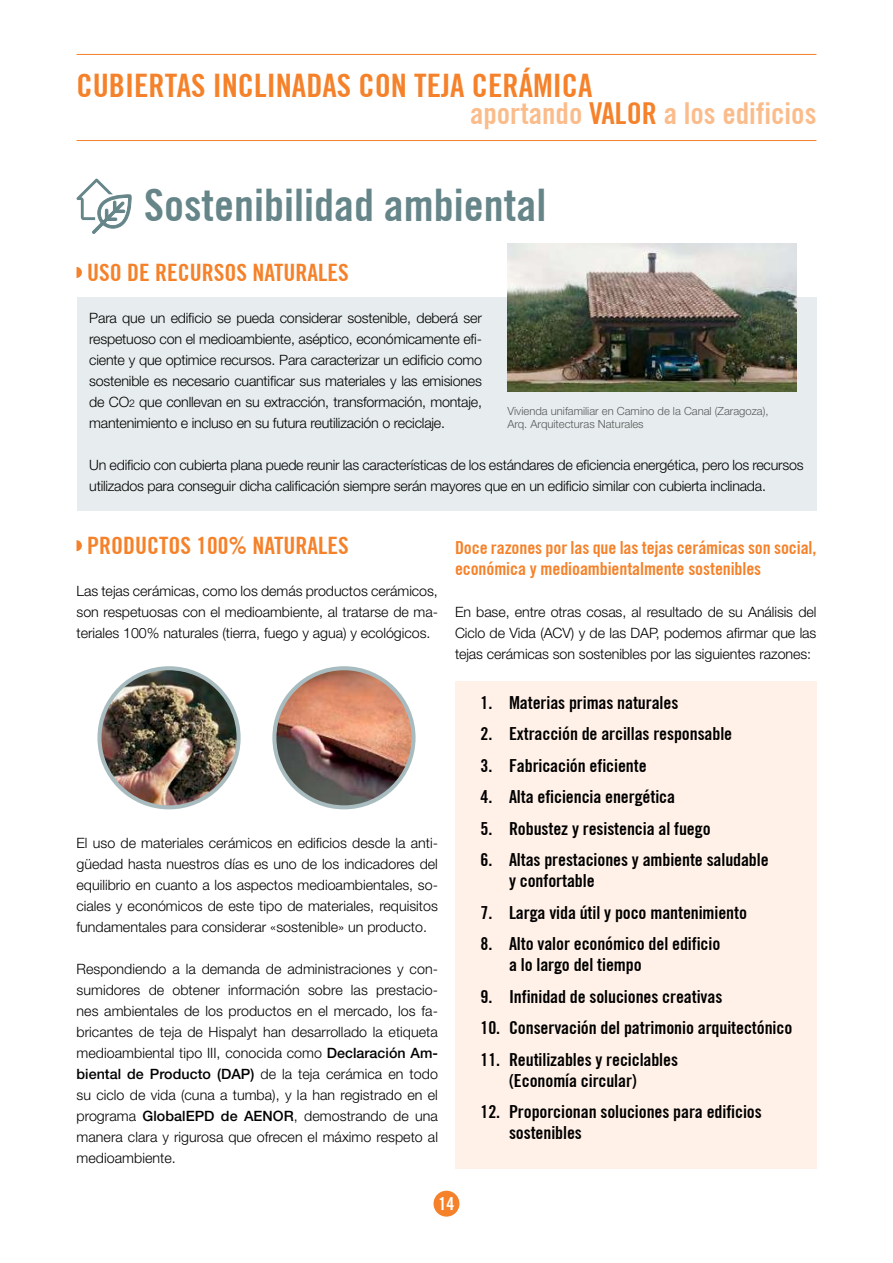
<style>
.page{position:relative;width:893px;height:1263px;background:#fff}
.page>*{position:absolute;margin:0;border:0;box-sizing:border-box;transform-origin:0 0}
.t1{font:700 condensed 45px "Trade Gothic No.20";color:#658589}
.t2{font:700 condensed 32.4px "Trade Gothic No.20";color:#f5822a}
.t3{font:700 condensed 30.3px "Trade Gothic No.20";color:#fbbc8b}
.t4{font:700 condensed 24px "Trade Gothic No.20";color:#f5822a}
.t5{font:700 condensed 18px/21px "Trade Gothic No.20";letter-spacing:-.005em;color:#000}
.t6{font:700 condensed 18px/21px "Trade Gothic No.20";letter-spacing:-.005em;color:#f5822a}
.t7{font:700 condensed 18px "Trade Gothic No.20";color:#fff}
.t8{font:300 14.25px/21px "Helvetica Neue LT Std";letter-spacing:-.015em;color:#000;text-align:justify}
.t9{font:300 11.25px/13.2px "Helvetica Neue LT Std";color:#58595b}
.s1{color:#f5822a}
.s2{font-size:10.5px}
.s3{font-weight:500}
</style>
<div class="page">
<div style="left:433px;top:1191px;width:26px;height:25px;background:#f5822a;border-radius:50%"></div>
<hr style="left:77px;top:140px;width:739px;height:1px;background:#f5822a">
<hr style="left:77px;top:54px;width:739px;height:1px;background:#f5822a">
<div style="left:77px;top:298px;width:739px;height:213px;background:#e7edee"></div>
<div style="left:455px;top:681px;width:361px;height:488px;background:#fff1e7"></div>
<svg style="left:77px;top:267px;width:5px;height:11px"></svg>
<svg style="left:77px;top:540px;width:5px;height:11px"></svg>
<svg style="left:76px;top:179px;width:55px;height:55px"></svg>
<img style="left:274px;top:668px;width:139px;height:139px;border-radius:70px">
<div style="left:272px;top:666px;width:144px;height:143px;border:4px solid #a8bcbf;border-radius:50%"></div>
<img style="left:99px;top:668px;width:140px;height:139px;border-radius:70px">
<div style="left:97px;top:666px;width:144px;height:143px;border:4px solid #a8bcbf;border-radius:50%"></div>
<img style="left:507px;top:244px;width:290px;height:147px">
<h2 class="t2" style="left:77px;top:66px;width:517px">Cubiertas inclinadas con teja cerámica</h2>
<h3 class="t3" style="left:470px;top:95px;width:146px">aportando <span class="s1">VALOR</span></h3>
<h3 class="t3" style="left:664px;top:95px;width:154px">a los edificios</h3>
<h1 class="t1" style="left:144px;top:177px;width:404px">Sostenibilidad ambiental</h1>
<h3 class="t4" style="left:87px;top:258px;width:127px">Uso derecursos</h3>
<h3 class="t4" style="left:252px;top:258px;width:55px">naturales</h3>
<p class="t8" style="left:89px;top:307px;width:394px">Para que un edificio se pueda considerar sostenible, deberá ser respetuoso con el medioambiente, aséptico, económicamente efi&shy;ciente y que optimice recursos. Para caracterizar un edificio como sostenible es necesario cuantificar sus materiales y las emisiones de CO<span class="s2">2</span> que conllevan en su extracción, transformación, montaje, mantenimiento e incluso en su futura reutilización o reciclaje.</p>
<p class="t8" style="left:89px;top:454px;width:716px">Un edificio con cubierta plana puede reunir las características de los estándares de eficiencia energética, pero los recursos utilizados para conseguir dicha calificación siempre serán mayores que en un edificio similar con cubierta inclinada.</p>
<p class="t9" style="left:507px;top:404px;width:263px">Vivienda unifamiliar en Camino de la Canal (Zaragoza),<br>Arq. Arquitecturas Naturales</p>
<h3 class="t4" style="left:87px;top:531px;width:13px">Prod</h3>
<h3 class="t4" style="left:135px;top:531px;width:172px">uctos 100% naturales</h3>
<p class="t8" style="left:77px;top:580px;width:363px">Las tejas cerámicas, como los demás productos cerámicos, son respetuosas con el medioambiente, al tratarse de ma&shy;teriales 100% naturales (tierra, fuego y agua) y ecológicos.</p>
<p class="t8" style="left:77px;top:832px;width:363px">El uso de materiales cerámicos en edificios desde la anti&shy;güedad hasta nuestros días es uno de los indicadores del equilibrio en cuanto a los aspectos medioambientales, so&shy;ciales y económicos de este tipo de materiales, requisitos fundamentales para considerar «sostenible» un producto.</p>
<p class="t8" style="left:77px;top:958px;width:363px">Respondiendo a la demanda de administraciones y con&shy;sumidores de obtener información sobre las prestacio&shy;nes ambientales de los productos en el mercado, los fa&shy;bricantes de teja de Hispalyt han desarrollado la etiqueta medioambiental tipo III, conocida como <span class="s3">Declaración Am&shy;biental de Producto (DAP)</span> de la teja cerámica en todo su ciclo de vida (cuna a tumba), y la han registrado en el programa <span class="s3">GlobalEPD de AENOR</span>, demostrando de una manera clara y rigurosa que ofrecen el máximo respeto al medioambiente.</p>
<p class="t6" style="left:455px;top:537px;width:363px">Doce razones por las que las tejas cerámicas son social, económica y medioambientalmente sostenibles</p>
<p class="t8" style="left:455px;top:601px;width:363px">En base, entre otras cosas, al resultado de su Análisis del Ciclo de Vida (ACV) y de las DAP, podemos afirmar que las tejas cerámicas son sostenibles por las siguientes razones:</p>
<p class="t5" style="left:480px;top:691px;width:199px">1. Materias primas naturales</p>
<p class="t5" style="left:480px;top:723px;width:253px">2. Extracción de arcillas responsable</p>
<p class="t5" style="left:480px;top:754px;width:168px">3. Fabricación eficiente</p>
<p class="t5" style="left:480px;top:786px;width:196px">4. Alta eficiencia energética</p>
<p class="t5" style="left:480px;top:817px;width:232px">5. Robustez y resistencia al fuego</p>
<p class="t5" style="left:509px;top:849px;width:261px;text-indent:-28px">6. Altas prestaciones y ambiente saludable y confortable</p>
<p class="t5" style="left:480px;top:902px;width:268px">7. Larga vida útil y poco mantenimiento</p>
<p class="t5" style="left:509px;top:933px;width:213px;text-indent:-28px">8. Alto valor económico del edificio a lo largo del tiempo</p>
<p class="t5" style="left:480px;top:986px;width:243px">9. I nfinidad de soluciones creativas</p>
<p class="t5" style="left:480px;top:1017px;width:313px">10. Conservación del patrimonio arquitectónico</p>
<p class="t5" style="left:509px;top:1049px;width:171px;text-indent:-28px">11. Reutilizables y reciclables (Economía circular)</p>
<p class="t5" style="left:509px;top:1101px;width:254px;text-indent:-28px">12. Proporcionan soluciones para edificios sostenibles</p>
<p class="t7" style="left:439px;top:1193px;width:17px">14</p>
</div>
